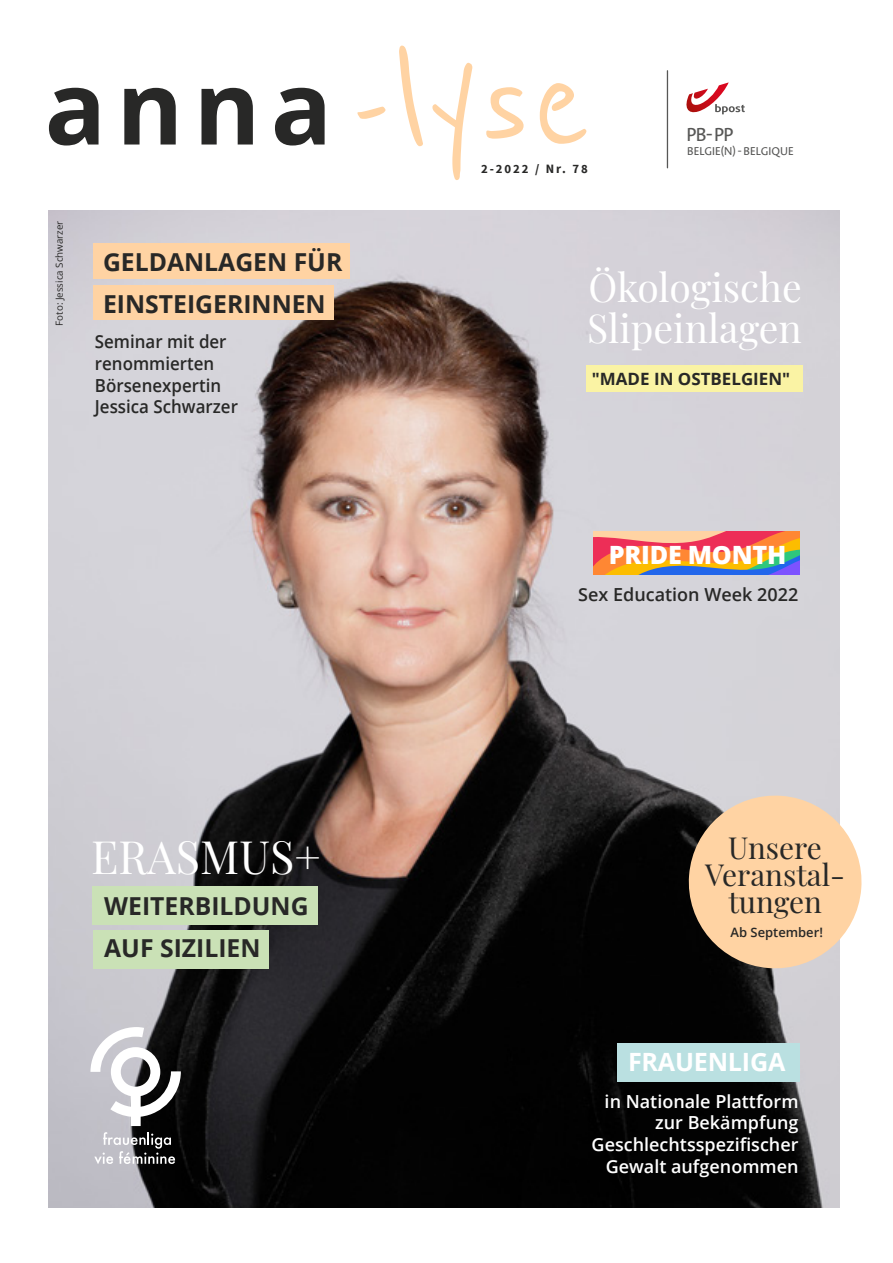
<style>
.page{position:relative;width:893px;height:1263px;background:#fff}
.page>*{position:absolute;margin:0;border:0;box-sizing:border-box;transform-origin:0 0}
.t1{font:171.9px "Reenie Beanie";color:#ffd3a3}
.t2{font:700 101.85px "Open Sans";color:#282827}
.t3{font:45px "Playfair Display";color:#fff}
.t4{font:39px/41.1px "Playfair Display";color:#fff}
.t5{font:29.7px/27px "Playfair Display";color:#282827;text-align:center}
.t6{font:800 25.2px "Open Sans";letter-spacing:-.01em;color:#fff}
.t7{font:700 25.2px "Open Sans";letter-spacing:-.01em;color:#fff}
.t8{font:700 24.75px/42px "Open Sans";color:#282827}
.t9{font:19.05px "Aroma No 2 LT Com";color:#575756}
.t10{font:600 18px/21.6px "Open Sans";color:#fff;text-align:right}
.t11{font:600 18px/21.6px "Open Sans";color:#282827;scale:.94 1}
.t12{font:600 18px "Open Sans";color:#282827}
.t13{font:700 16.95px "Open Sans";color:#282827}
.t14{font:600 12.9px "Open Sans";color:#282827}
.t15{font:700 12.75px "Source Sans Pro";letter-spacing:.15em;color:#282827}
.t16{font:11.4px "Aroma No 2 LT Com";letter-spacing:.005em;color:#575756}
.t17{font:9.75px "Open Sans";color:#282827}
</style>
<div class="page">
<img style="left:48px;top:210px;width:791px;height:998px">
<svg style="left:686px;top:82px;width:59px;height:33px"></svg>
<hr style="left:667px;top:71px;width:1px;height:97px;background:#575756">
<div style="left:586px;top:365px;width:217px;height:26px;background:#faf3a4"></div>
<div style="left:92px;top:886px;width:225px;height:39px;background:#cae1b6"></div>
<div style="left:94px;top:930px;width:175px;height:38px;background:#cae1b6"></div>
<svg style="left:685px;top:792px;width:177px;height:180px"></svg>
<svg style="left:90px;top:1027px;width:91px;height:99px"></svg>
<svg style="left:94px;top:1132px;width:81px;height:32px"></svg>
<svg style="left:593px;top:531px;width:206px;height:43px"></svg>
<div style="left:617px;top:1044px;width:182px;height:38px;background:#bae0e1"></div>
<div style="left:93px;top:244px;width:256px;height:35px;background:#ffd3a3"></div>
<div style="left:93px;top:285px;width:240px;height:34px;background:#ffd3a3"></div>
<h2 class="t2" style="left:45px;top:36px;width:289px">anna</h2>
<h1 class="t1" style="left:349px;top:5px;width:244px">-lyse</h1>
<p class="t15" style="left:481px;top:161px;width:108px">2-2022 / Nr. 78</p>
<p class="t9" style="left:686px;top:122px;width:49px">PB- PP</p>
<p class="t16" style="left:687px;top:144px;width:108px">BELGIE(N)- BELGIQUE</p>
<p class="t17" style="left:53px;top:326px;width:106px;rotate:-90deg">Foto: Jessica Schwarzer</p>
<h3 class="t8" style="left:103px;top:240px;width:241px">GELDANLAGEN FÜR<br>EINSTEIGERINNEN</h3>
<p class="t11" style="left:95px;top:331px;width:154px">Seminar mit der renommierten<br>Börsenexpertin<br>Jessica Schwarzer</p>
<h3 class="t4" style="left:587px;top:264px;width:216px">Ökologische<br>Slipeinlagen</h3>
<p class="t13" style="left:592px;top:367px;width:200px">"MADE IN OSTBELGIEN"</p>
<h3 class="t6" style="left:609px;top:535px;width:179px">PRIDE MONTH</h3>
<p class="t12" style="left:578px;top:582px;width:221px">Sex Education Week 2022</p>
<h3 class="t3" style="left:91px;top:822px;width:231px">ERASMUS+</h3>
<h3 class="t8" style="left:104px;top:885px;width:206px">WEITERBILDUNG<br>AUF SIZILIEN</h3>
<h3 class="t5" style="left:705px;top:832px;width:141px">Unsere<br>Veranstal&shy;tungen</h3>
<p class="t14" style="left:730px;top:923px;width:94px">Ab September!</p>
<h3 class="t7" style="left:628px;top:1044px;width:159px">FRAUENLIGA</h3>
<p class="t10" style="left:592px;top:1090px;width:208px">in Nationale Plattform zur Bekämpfung<br>Geschlechtsspezifischer<br>Gewalt aufgenommen</p>
</div>
